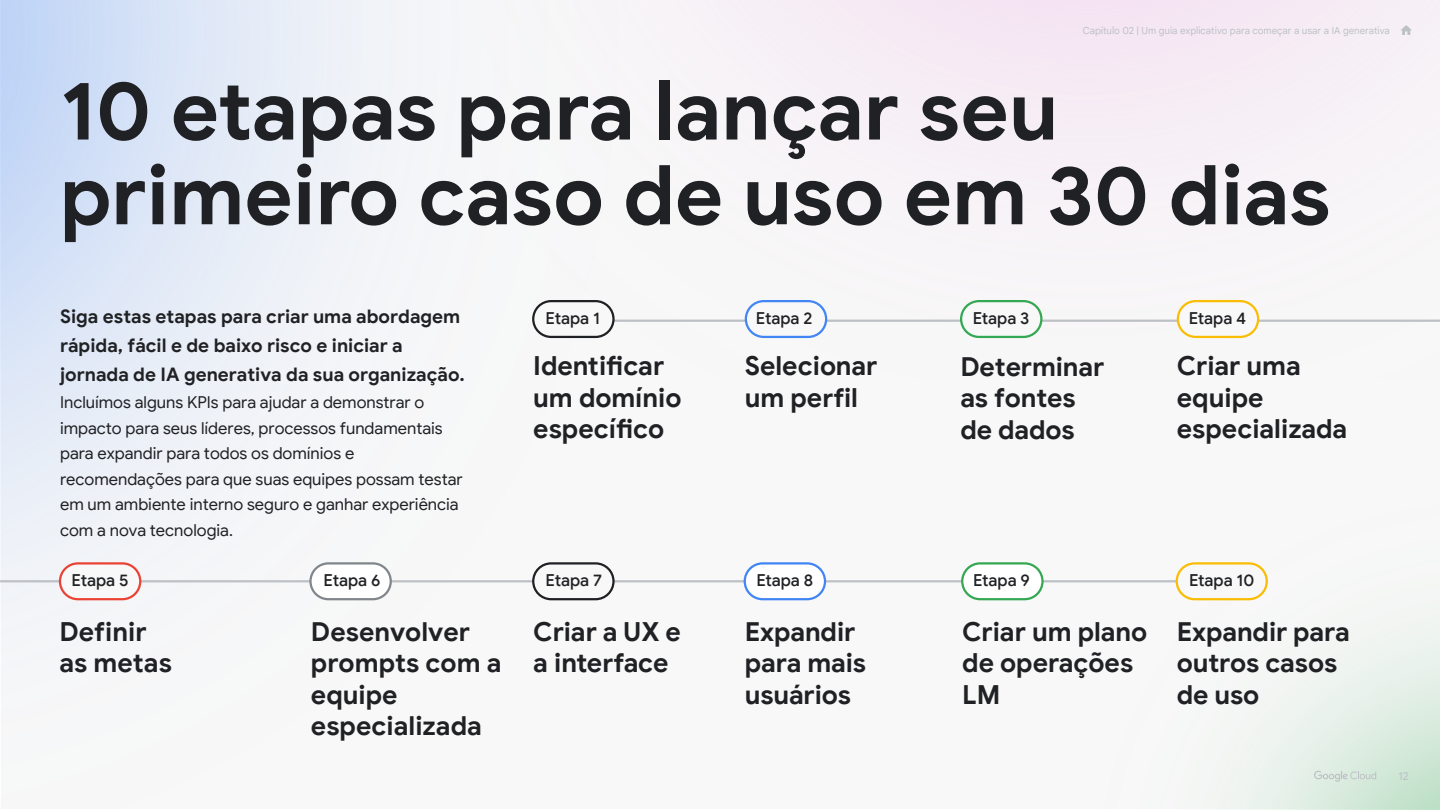
<style>
.page{position:relative;width:1440px;height:810px;background:#fff}
.page>*{position:absolute;margin:0;border:0;box-sizing:border-box;transform-origin:0 0}
.H1_Sml{font:700 82.5px/84.8px "Google Sans";color:#202124}
.BODY_Subheading{font:700 26.25px/31.5px "Google Sans";color:#202124}
.BODY_Body{font:700 18.75px/29px "Google Sans";color:#202124}
.BODY_Body-2{font:16.5px/25.5px "Google Sans";color:#202124}
.BODY_Body-3{font:500 16.5px "Google Sans";color:#202124}
.t1{font:11.25px "Google Sans";color:#bdc1c6}
.BODY_Body-4{font:9.75px "Google Sans Text";color:#bdc1c6}
.s1{font-style:inherit}
</style>
<div class="page">
<div style="left:1px;top:0;width:1439px;height:809px;background:#f8f8f8"></div>
<img style="left:945px;top:565px;width:495px;height:245px">
<img style="left:870px;top:0;width:570px;height:339px">
<img style="left:0;top:0;width:870px;height:601px">
<hr style="left:533px;top:320px;width:907px;height:2px;background:#bdc1c6">
<div style="left:533px;top:301px;width:80px;height:36px;background:#f8f8f8;border-radius:18px"></div>
<div style="left:532px;top:300px;width:83px;height:38px;border:2px solid #202124;border-radius:18px"></div>
<div style="left:746px;top:301px;width:80px;height:36px;background:#f8f8f8;border-radius:18px"></div>
<div style="left:745px;top:300px;width:82px;height:38px;border:2px solid #4285f4;border-radius:18px"></div>
<div style="left:961px;top:301px;width:80px;height:36px;background:#f8f8f8;border-radius:18px"></div>
<div style="left:960px;top:300px;width:82px;height:38px;border:2px solid #34a853;border-radius:18px"></div>
<div style="left:1178px;top:301px;width:80px;height:36px;background:#f8f8f8;border-radius:18px"></div>
<div style="left:1177px;top:300px;width:82px;height:38px;border:2px solid #fbbc04;border-radius:18px"></div>
<hr style="left:0;top:580px;width:1268px;height:2px;background:#bdc1c6">
<div style="left:533px;top:563px;width:80px;height:36px;background:#f8f8f8;border-radius:18px"></div>
<div style="left:532px;top:562px;width:83px;height:38px;border:2px solid #202124;border-radius:18px"></div>
<div style="left:745px;top:563px;width:80px;height:36px;background:#fff;border-radius:18px"></div>
<div style="left:744px;top:562px;width:82px;height:38px;border:2px solid #4285f4;border-radius:18px"></div>
<div style="left:60px;top:563px;width:80px;height:36px;background:#f8f8f8;border-radius:18px"></div>
<div style="left:59px;top:562px;width:82px;height:38px;border:2px solid #ea4335;border-radius:18px"></div>
<div style="left:962px;top:563px;width:80px;height:36px;background:#fff;border-radius:18px"></div>
<div style="left:961px;top:562px;width:83px;height:38px;border:2px solid #34a853;border-radius:18px"></div>
<div style="left:310px;top:563px;width:81px;height:36px;background:#fff;border-radius:18px"></div>
<div style="left:309px;top:562px;width:83px;height:38px;border:2px solid #80868b;border-radius:18px"></div>
<div style="left:1177px;top:563px;width:90px;height:36px;background:#f8f8f8;border-radius:18px"></div>
<div style="left:1176px;top:562px;width:92px;height:38px;border:2px solid #fbbc04;border-radius:18px"></div>
<svg style="left:1400px;top:25px;width:12px;height:10px"></svg>
<svg style="left:1314px;top:771px;width:62px;height:11px"></svg>
<p class="BODY_Body-4" style="left:1083px;top:23px;width:308px">Capítulo 02 | Um guia explicativo para começar a usar a IA generativa</p>
<p class="H1_Sml" style="left:60px;top:69px;width:1272px">10 etapas para lançar seu primeiro caso de uso em 30 dias</p>
<p class="BODY_Body" style="left:60px;top:303px;width:406px">Siga estas etapas para criar uma abordagem rápida, fácil e de baixo risco e iniciar a jornada de IA generativa da sua organização.</p>
<p class="BODY_Body-2" style="left:60px;top:390px;width:404px">Incluímos alguns KPIs para ajudar a demonstrar o impacto para seus líderes, processos fundamentais para expandir para todos os domínios e recomendações para que suas equipes possam testar em um ambiente interno seguro e ganhar experiência com a nova tecnologia.</p>
<p class="BODY_Body-3" style="left:546px;top:308px;width:56px">Etapa 1</p>
<p class="BODY_Body-3" style="left:756px;top:308px;width:58px">Etapa 2</p>
<p class="BODY_Body-3" style="left:973px;top:308px;width:58px">Etapa 3</p>
<p class="BODY_Body-3" style="left:1189px;top:308px;width:59px">Etapa 4</p>
<p class="BODY_Subheading" style="left:533px;top:350px;width:150px">Identificar um domínio específico</p>
<p class="BODY_Subheading" style="left:1177px;top:350px;width:172px">Criar uma equipe especializada</p>
<p class="BODY_Subheading" style="left:745px;top:350px;width:134px">Selecionar um perfil</p>
<p class="BODY_Subheading" style="left:960px;top:352px;width:145px">Determinar as fontes de dados</p>
<p class="BODY_Body-3" style="left:72px;top:571px;width:58px">Etapa 5</p>
<p class="BODY_Body-3" style="left:324px;top:571px;width:58px">Etapa 6</p>
<p class="BODY_Body-3" style="left:546px;top:571px;width:58px">Etapa 7</p>
<p class="BODY_Body-3" style="left:756px;top:571px;width:58px">Etapa 8</p>
<p class="BODY_Body-3" style="left:973px;top:571px;width:58px">Etapa 9</p>
<p class="BODY_Body-3" style="left:1189px;top:571px;width:67px">Etapa 10</p>
<p class="BODY_Subheading" style="left:60px;top:616px;width:114px">De<span class="s1">f</span>inir as metas</p>
<p class="BODY_Subheading" style="left:962px;top:616px;width:187px">Criar um plano de operações<br>LM</p>
<p class="BODY_Subheading" style="left:1177px;top:617px;width:175px">Expandir para outros casos de uso</p>
<p class="BODY_Subheading" style="left:533px;top:616px;width:149px">Criar a UX e a interface</p>
<p class="BODY_Subheading" style="left:745px;top:617px;width:123px">Expandir <span class="s1">para mais </span>usuários</p>
<p class="BODY_Subheading" style="left:311px;top:618px;width:192px">Desenvolver prompts com a equipe especializada</p>
<p class="t1" style="left:1398px;top:769px;width:12px">12</p>
</div>
